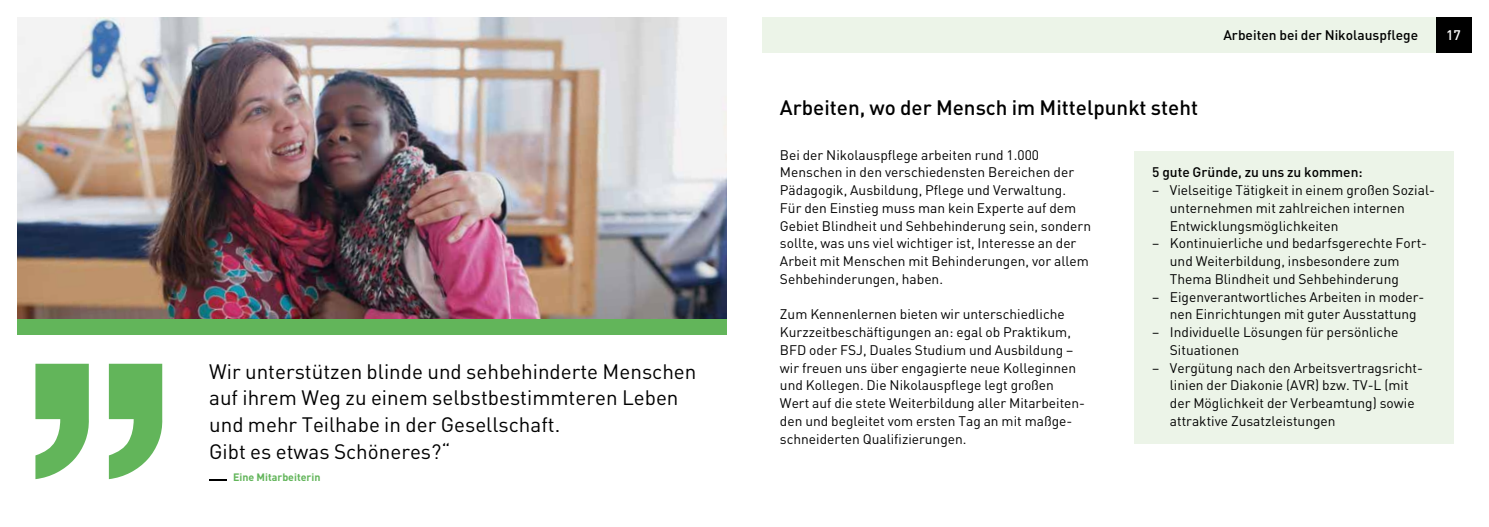
<style>
.page{position:relative;width:1489px;height:527px;background:#fff}
.page>*{position:absolute;margin:0;border:0;box-sizing:border-box;transform-origin:0 0}
.t1{font:20.62px/26.6px "DIN";color:#000}
.t2{font:500 20.62px "DIN";color:#000}
.t3{font:13.75px/17.8px "DIN";color:#000}
.t4{font:500 13.75px "DIN";color:#000}
.t5{font:500 13.75px "DIN";color:#fff}
.t6{font:700 10.62px "DIN";color:#62b55a}
</style>
<div class="page">
<img style="left:18px;top:18px;width:708px;height:301px">
<div style="left:762px;top:18px;width:673px;height:35px;background:#ecf4e8"></div>
<div style="left:1435px;top:18px;width:35px;height:35px;background:#000"></div>
<div style="left:1134px;top:151px;width:319px;height:292px;background:#ecf4e8"></div>
<div style="left:18px;top:319px;width:708px;height:16px;background:#62b55a"></div>
<svg style="left:209px;top:479px;width:18px;height:1px"></svg>
<svg style="left:35px;top:363px;width:127px;height:115px"></svg>
<h1 class="t1" style="left:209px;top:357px;width:489px">Wir unterstützen blinde und sehbehinderte Menschen auf ihrem Weg zu einem selbstbestimmteren Leben und mehr Teilhabe in der Gesellschaft.<br>Gibt es etwas Schöneres?“</h1>
<p class="t6" style="left:233px;top:470px;width:89px">Eine Mitarbeiterin</p>
<h1 class="t2" style="left:780px;top:94px;width:419px">Arbeiten, wo der Mensch im Mittelpunkt steht</h1>
<p class="t4" style="left:1223px;top:27px;width:196px">Arbeiten bei der Nikolauspflege</p>
<p class="t5" style="left:1445px;top:27px;width:16px">17</p>
<p class="t3" style="left:780px;top:145px;width:312px">Bei der Nikolauspflege arbeiten rund 1.000<br>Menschen in den verschiedensten Bereichen der Pädagogik, Ausbildung, Pflege und Verwaltung.<br>Für den Einstieg muss man kein Experte auf dem Gebiet Blindheit und Sehbehinderung sein, sondern sollte, was uns viel wichtiger ist, Interesse an der Arbeit mit Menschen mit Behinderungen, vor allem Sehbehinderungen, haben.</p>
<p class="t3" style="left:780px;top:305px;width:307px">Zum Kennenlernen bieten wir unterschiedliche Kurzzeitbeschäftigungen an: egal ob Praktikum, BFD oder FSJ, Duales Studium und Ausbildung – wir freuen uns über engagierte neue Kolleginnen und Kollegen. Die Nikolauspflege legt großen Wert auf die stete Weiterbildung aller Mitarbeiten&shy;den und begleitet vom ersten Tag an mit maßge&shy;schneiderten Qualifizierungen.</p>
<p class="t4" style="left:1152px;top:163px;width:212px">5 gute Gründe, zu uns zu kommen:</p>
<p class="t3" style="left:1169px;top:181px;width:266px;text-indent:-18px">– Vielseitige Tätigkeit in einem großen Sozial&shy;unternehmen mit zahlreichen internen<br>Entwicklungsmöglichkeiten</p>
<p class="t3" style="left:1169px;top:234px;width:259px;text-indent:-18px">– Kontinuierliche und bedarfsgerechte Fort&shy;und Weiterbildung, insbesondere zum<br>Thema Blindheit und Sehbehinderung</p>
<p class="t3" style="left:1169px;top:287px;width:256px;text-indent:-18px">– Eigenverantwortliches Arbeiten in moder&shy;nen Einrichtungen mit guter Ausstattung</p>
<p class="t3" style="left:1169px;top:322px;width:230px;text-indent:-18px">– Individuelle Lösungen für persönliche<br>Situationen</p>
<p class="t3" style="left:1169px;top:358px;width:255px;text-indent:-18px">– Vergütung nach den Arbeitsvertragsricht&shy;linien der Diakonie (AVR) bzw. TV-L (mit der Möglichkeit der Verbeamtung) sowie attraktive Zusatzleistungen</p>
</div>
